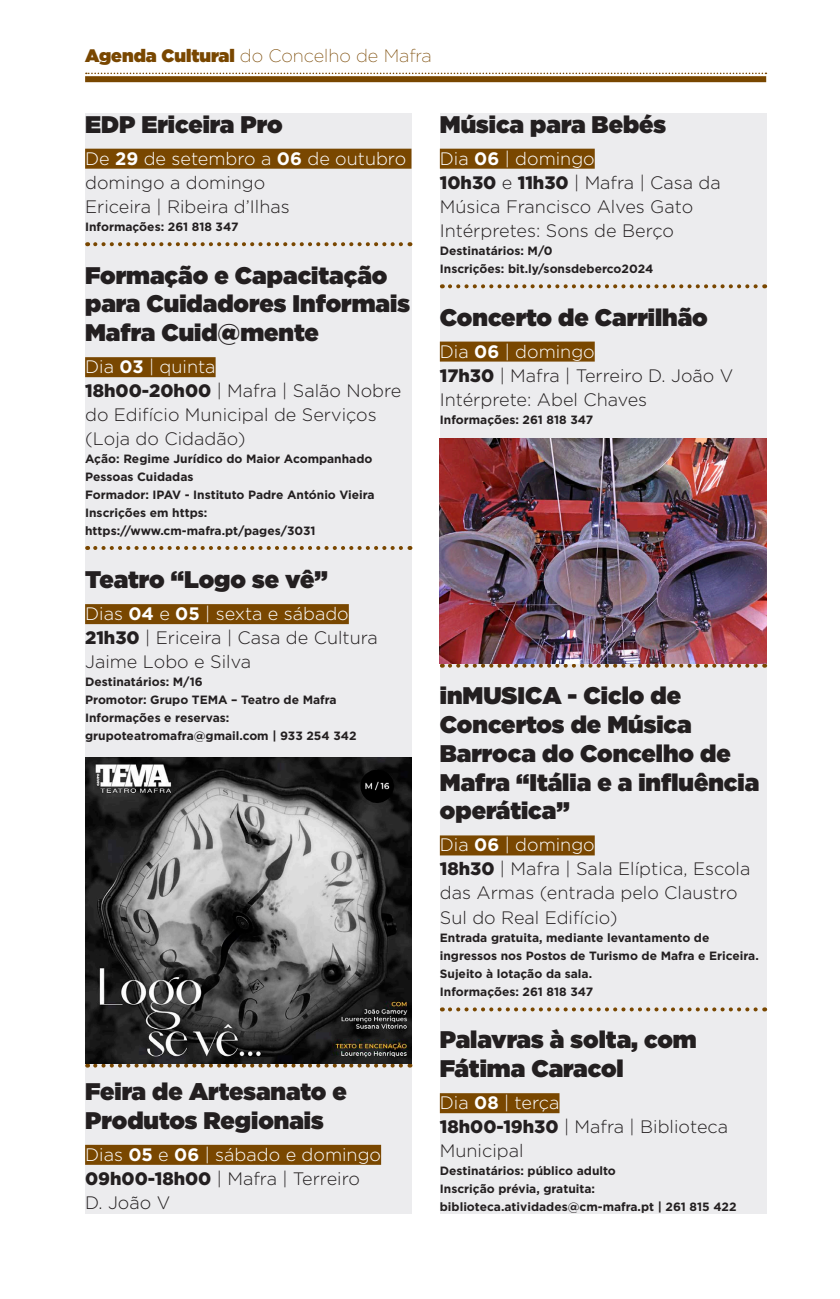
<style>
.page{position:relative;width:840px;height:1299px;background:#fff}
.page>*{position:absolute;margin:0;border:0;box-sizing:border-box;transform-origin:0 0}
.t1{font:900 24px/28.8px "Gotham";color:#231f20}
.t2{font:300 18px/24px "Gotham";color:#231f20}
.t3{font:300 18px/24px "Gotham";color:#fff}
.t4{font:200 18px "Gotham";color:#794700}
.t5{font:700 12px/18px "Gotham";color:#231f20}
.s1{font-weight:900}
.s2{font-weight:700}
.s3{color:#231f20}
</style>
<div class="page">
<div style="left:85px;top:113px;width:326px;height:1100px;background:#ececee"></div>
<div style="left:439px;top:113px;width:326px;height:1100px;background:#ececee"></div>
<div style="left:85px;top:76px;width:680px;height:6px;background:#794700"></div>
<svg style="left:86px;top:73px;width:680px;height:1px"></svg>
<div style="left:439px;top:149px;width:155px;height:20px;background:#794700"></div>
<div style="left:439px;top:341px;width:155px;height:20px;background:#794700"></div>
<div style="left:439px;top:835px;width:155px;height:20px;background:#794700"></div>
<div style="left:439px;top:1093px;width:120px;height:20px;background:#794700"></div>
<div style="left:85px;top:149px;width:326px;height:20px;background:#794700"></div>
<div style="left:85px;top:357px;width:130px;height:20px;background:#794700"></div>
<div style="left:85px;top:604px;width:263px;height:20px;background:#794700"></div>
<div style="left:85px;top:1144px;width:296px;height:20px;background:#794700"></div>
<svg style="left:95px;top:242px;width:315px;height:4px"></svg>
<svg style="left:449px;top:284px;width:315px;height:4px"></svg>
<svg style="left:449px;top:663px;width:315px;height:4px"></svg>
<svg style="left:449px;top:1007px;width:315px;height:4px"></svg>
<svg style="left:95px;top:546px;width:315px;height:4px"></svg>
<svg style="left:95px;top:1063px;width:315px;height:4px"></svg>
<img style="left:85px;top:757px;width:326px;height:306px">
<img style="left:439px;top:438px;width:326px;height:225px">
<h2 class="t4" style="left:85px;top:45px;width:348px"><span class="s1">Agenda Cultural</span> do Concelho de Mafra</h2>
<p class="t1" style="left:85px;top:109px;width:199px">EDP Ericeira Pro</p>
<p class="t3" style="left:85px;top:146px;width:322px">De <span class="s2">29</span> de setembro a <span class="s2">06</span> de outubro <span class="s3">domingo a domingo</span></p>
<p class="t2" style="left:85px;top:194px;width:206px">Ericeira | Ribeira d’Ilhas</p>
<p class="t5" style="left:85px;top:217px;width:155px">Informações: 261 818 347</p>
<p class="t1" style="left:85px;top:260px;width:326px">Formação e Capacitação para Cuidadores Informais<br>Mafra Cuid@mente</p>
<p class="t3" style="left:85px;top:354px;width:132px">Dia <span class="s2">03</span> | quinta</p>
<p class="t2" style="left:85px;top:378px;width:317px"><span class="s1">18h00-20h00</span> | Mafra | Salão Nobre do Edifício Municipal de Serviços (Loja do Cidadão)</p>
<p class="t5" style="left:85px;top:450px;width:289px">Ação: Regime Jurídico do Maior Acompanhado<br>Pessoas Cuidadas</p>
<p class="t5" style="left:85px;top:486px;width:291px">Formador: IPAV - Instituto Padre António Vieira</p>
<p class="t5" style="left:85px;top:504px;width:124px">Inscrições em https:</p>
<p class="t5" style="left:85px;top:522px;width:232px">https://www.cm-mafra.pt/pages/3031</p>
<p class="t1" style="left:85px;top:565px;width:244px">Teatro “Logo se vê”</p>
<p class="t3" style="left:85px;top:601px;width:265px">Dias <span class="s2">04</span> e <span class="s2">05</span> | sexta e sábado</p>
<p class="t2" style="left:85px;top:625px;width:294px"><span class="s1">21h30</span> | Ericeira | Casa de Cultura<br>Jaime Lobo e Silva</p>
<p class="t5" style="left:85px;top:672px;width:119px">Destinatários: M/16</p>
<p class="t5" style="left:85px;top:690px;width:253px">Promotor: Grupo TEMA – Teatro de Mafra</p>
<p class="t5" style="left:85px;top:708px;width:146px">Informações e reservas:</p>
<p class="t5" style="left:85px;top:726px;width:273px">grupoteatromafra@gmail.com | 933 254 342</p>
<p class="t1" style="left:85px;top:1076px;width:263px">Feira de Artesanato e</p>
<p class="t1" style="left:85px;top:1105px;width:240px">Produtos Regionais</p>
<p class="t3" style="left:85px;top:1141px;width:297px">Dias <span class="s2">05</span> e <span class="s2">06</span> | sábado e domingo</p>
<p class="t2" style="left:85px;top:1165px;width:276px"><span class="s1">09h00-18h00</span> | Mafra | Terreiro</p>
<p class="t2" style="left:85px;top:1189px;width:87px">D. João V</p>
<p class="t1" style="left:439px;top:109px;width:228px">Música para Bebés</p>
<p class="t3" style="left:439px;top:146px;width:156px">Dia <span class="s2">06</span> | domingo</p>
<p class="t2" style="left:439px;top:170px;width:282px"><span class="s1">10h30</span> e <span class="s1">11h30</span> | Mafra | Casa da<br>Música Francisco Alves Gato</p>
<p class="t2" style="left:439px;top:218px;width:235px">Intérpretes: Sons de Berço</p>
<p class="t5" style="left:439px;top:241px;width:114px">Destinatários: M/0</p>
<p class="t5" style="left:439px;top:259px;width:215px">Inscrições: bit.ly/sonsdeberco2024</p>
<p class="t1" style="left:439px;top:302px;width:269px">Concerto de Carrilhão</p>
<p class="t3" style="left:439px;top:339px;width:156px">Dia <span class="s2">06</span> | domingo</p>
<p class="t2" style="left:439px;top:363px;width:295px"><span class="s1">17h30</span> | Mafra | Terreiro D. João V</p>
<p class="t2" style="left:439px;top:387px;width:209px">Intérprete: Abel Chaves</p>
<p class="t5" style="left:439px;top:410px;width:155px">Informações: 261 818 347</p>
<p class="t1" style="left:439px;top:681px;width:243px">inMUSICA - Ciclo de</p>
<p class="t1" style="left:439px;top:709px;width:253px">Concertos de Música</p>
<p class="t1" style="left:439px;top:738px;width:321px">Barroca do Concelho de<br>Mafra “Itália e a influência</p>
<p class="t1" style="left:439px;top:796px;width:131px">operática”</p>
<p class="t3" style="left:439px;top:832px;width:156px">Dia <span class="s2">06</span> | domingo</p>
<p class="t2" style="left:439px;top:856px;width:312px"><span class="s1">18h30</span> | Mafra | Sala Elíptica, Escola das Armas (entrada pelo Claustro<br>Sul do Real Edifício)</p>
<p class="t5" style="left:439px;top:928px;width:271px">Entrada gratuita, mediante levantamento de</p>
<p class="t5" style="left:439px;top:946px;width:320px">ingressos nos Postos de Turismo de Mafra e Ericeira.<br>Sujeito à lotação da sala.</p>
<p class="t5" style="left:439px;top:982px;width:155px">Informações: 261 818 347</p>
<p class="t1" style="left:439px;top:1025px;width:258px">Palavras à solta, com</p>
<p class="t1" style="left:439px;top:1053px;width:185px">Fátima Caracol</p>
<p class="t3" style="left:439px;top:1090px;width:121px">Dia <span class="s2">08</span> | terça</p>
<p class="t2" style="left:439px;top:1114px;width:290px"><span class="s1">18h00-19h30</span> | Mafra | Biblioteca<br>Municipal</p>
<p class="t5" style="left:439px;top:1161px;width:177px">Destinatários: público adulto</p>
<p class="t5" style="left:439px;top:1179px;width:157px">Inscrição prévia, gratuita:</p>
<p class="t5" style="left:439px;top:1197px;width:298px">biblioteca.atividades@cm-mafra.pt | 261 815 422</p>
</div>
